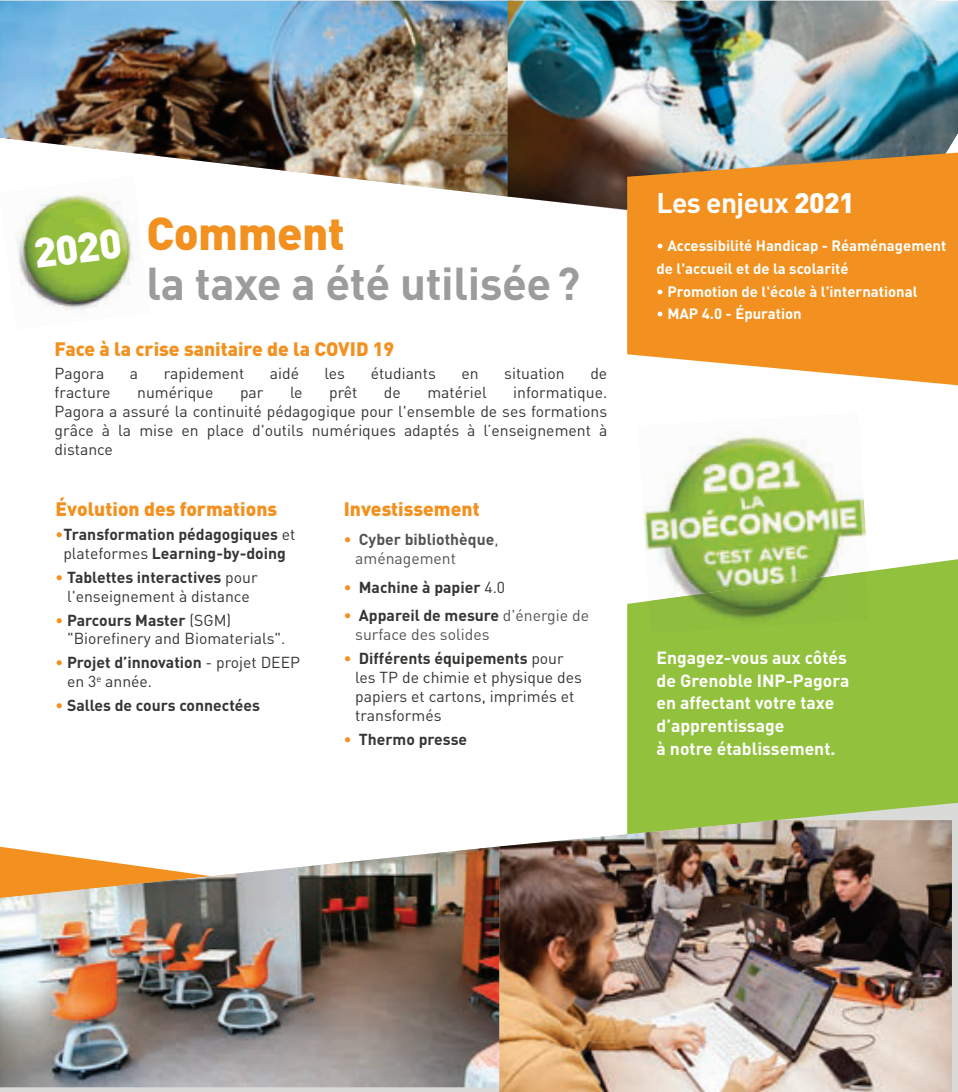
<style>
.page{position:relative;width:958px;height:1092px;background:#fff}
.page>*{position:absolute;margin:0;border:0;box-sizing:border-box;transform-origin:0 0}
.t1{font:700 45.5px "DIN";letter-spacing:-.01em;color:#9b9c9b}
.t2{font:900 45.5px "DIN";letter-spacing:-.01em;color:#f2911f}
.t3{font:900 40.95px "DIN";color:#fff}
.t4{font:700 28px "DIN";letter-spacing:-.02em;color:#fff}
.t5{font:900 19.25px "DIN";color:#f2911f}
.t6{font:700 17.5px/22.8px "DIN";color:#fff}
.t7{font:15.75px/18.9px "DIN";color:#353533}
.t8{font:700 15.75px/18.9px "DIN";color:#353533;text-align:center}
.t9{font:15.75px/18.9px "DIN";color:#535452}
.t10{font:700 15.75px/18.9px "DIN";color:#535452}
.t11{font:700 14.88px/22.8px "DIN";color:#fff}
.s1{color:#f2911f}
.s2{font-weight:400}
.s3{font-weight:700;color:#f2911f}
.s4{font-weight:700}
.s5{font-weight:700;color:#353533}
.s6{font-weight:900}
</style>
<div class="page">
<div style="left:627px;top:559px;width:330px;height:244px;background:#92c13d"></div>
<svg style="left:627px;top:803px;width:330px;height:289px;background:#aec87d"></svg>
<img style="left:499px;top:820px;width:452px;height:272px">
<svg style="left:0;top:1087px;width:499px;height:5px;background:#d6d6d6"></svg>
<img style="left:0;top:846px;width:499px;height:241px">
<img style="left:0;top:1px;width:507px;height:196px">
<img style="left:0;top:176px;width:150px;height:134px">
<img style="left:507px;top:1px;width:450px;height:210px">
<svg style="left:627px;top:153px;width:330px;height:232px;background:#ec9733"></svg>
<img style="left:637px;top:434px;width:231px;height:167px">
<img style="left:648px;top:571px;width:223px;height:62px">
<h2 class="t3" style="left:32px;top:239px;width:90px;rotate:-7deg">2020</h2>
<h1 class="t2" style="left:146px;top:217px;width:199px">Comment</h1>
<h1 class="t1" style="left:146px;top:268px;width:435px">la taxe a été utilisée ?</h1>
<p class="t5" style="left:55px;top:342px;width:341px">Face à la crise sanitaire de la COVID 19</p>
<p class="t7" style="left:55px;top:366px;width:51px">Pagora</p>
<p class="t7" style="left:130px;top:366px;width:10px">a</p>
<p class="t7" style="left:164px;top:366px;width:82px">rapidement</p>
<p class="t7" style="left:270px;top:366px;width:31px">aidé</p>
<p class="t7" style="left:324px;top:366px;width:22px">les</p>
<p class="t7" style="left:370px;top:366px;width:67px">étudiants</p>
<p class="t7" style="left:461px;top:366px;width:19px">en</p>
<p class="t7" style="left:504px;top:366px;width:62px">situation</p>
<p class="t7" style="left:590px;top:366px;width:18px">de</p>
<p class="t7" style="left:55px;top:385px;width:58px">fracture</p>
<p class="t7" style="left:137px;top:385px;width:78px">numérique</p>
<p class="t7" style="left:240px;top:385px;width:25px">par</p>
<p class="t7" style="left:290px;top:385px;width:14px">le</p>
<p class="t7" style="left:329px;top:385px;width:30px">prêt</p>
<p class="t7" style="left:384px;top:385px;width:18px">de</p>
<p class="t7" style="left:427px;top:385px;width:61px">matériel</p>
<p class="t7" style="left:55px;top:385px;width:554px;text-align:justify;text-indent:458px">informatique.<br>Pagora a assuré la continuité pédagogique pour l'ensemble de ses formations grâce à la mise en place d'outils numériques adaptés à l’enseignement à distance</p>
<p class="t5" style="left:56px;top:502px;width:223px">Évolution des formations</p>
<p class="t8" style="left:56px;top:526px;width:241px"><span class="s1">•</span>Transformation pédagogiques <span class="s2">et plateformes</span> Learning-by-doing</p>
<p class="t7" style="left:56px;top:570px;width:203px;text-align:center"><span class="s3">•</span> <span class="s4">Tablettes interactives</span> pour l'enseignement à distance</p>
<p class="t7" style="left:67px;top:612px;width:220px;text-indent:-11px"><span class="s3">•</span> <span class="s4">Parcours Master</span> (SGM) "Biorefinery and Biomaterials".</p>
<p class="t7" style="left:67px;top:655px;width:234px;text-indent:-11px"><span class="s3">•</span> <span class="s4">Projet d’innovation</span> - projet DEEP en 3<sup>e</sup> année.</p>
<p class="t8" style="left:56px;top:697px;width:206px"><span class="s1">•</span> Salles de cours connectées</p>
<p class="t5" style="left:344px;top:502px;width:137px">Investissement</p>
<p class="t10" style="left:355px;top:531px;width:145px;text-indent:-11px"><span class="s1">•</span> Cyber bibliothèque<span class="s2">, aménagement</span></p>
<p class="t8" style="left:344px;top:579px;width:163px"><span class="s1">•</span> Machine à papier <span class="s2">4.0</span></p>
<p class="t9" style="left:355px;top:608px;width:235px;text-indent:-11px"><span class="s3">•</span> <span class="s5">Appareil de mesure</span> d'énergie de surface des solides</p>
<p class="t7" style="left:355px;top:651px;width:228px;text-indent:-11px"><span class="s3">•</span> <span class="s4">Différents équipements</span> pour les TP de chimie et physique des papiers et cartons, imprimés et transformés</p>
<p class="t8" style="left:344px;top:731px;width:125px"><span class="s1">•</span> Thermo presse</p>
<h3 class="t4" style="left:656px;top:193px;width:200px">Les enjeux <span class="s6">2021</span></h3>
<p class="t11" style="left:656px;top:236px;width:291px">• Accessibilité Handicap - Réaménagement de l'accueil et de la scolarité</p>
<p class="t11" style="left:656px;top:281px;width:262px">• Promotion de l'école à l'international</p>
<p class="t11" style="left:656px;top:304px;width:147px">• MAP 4.0 - Épuration</p>
<p class="t6" style="left:656px;top:648px;width:194px">Engagez-vous aux côtés de Grenoble INP-Pagora en affectant votre taxe d’apprentissage<br>à notre établissement.</p>
</div>
